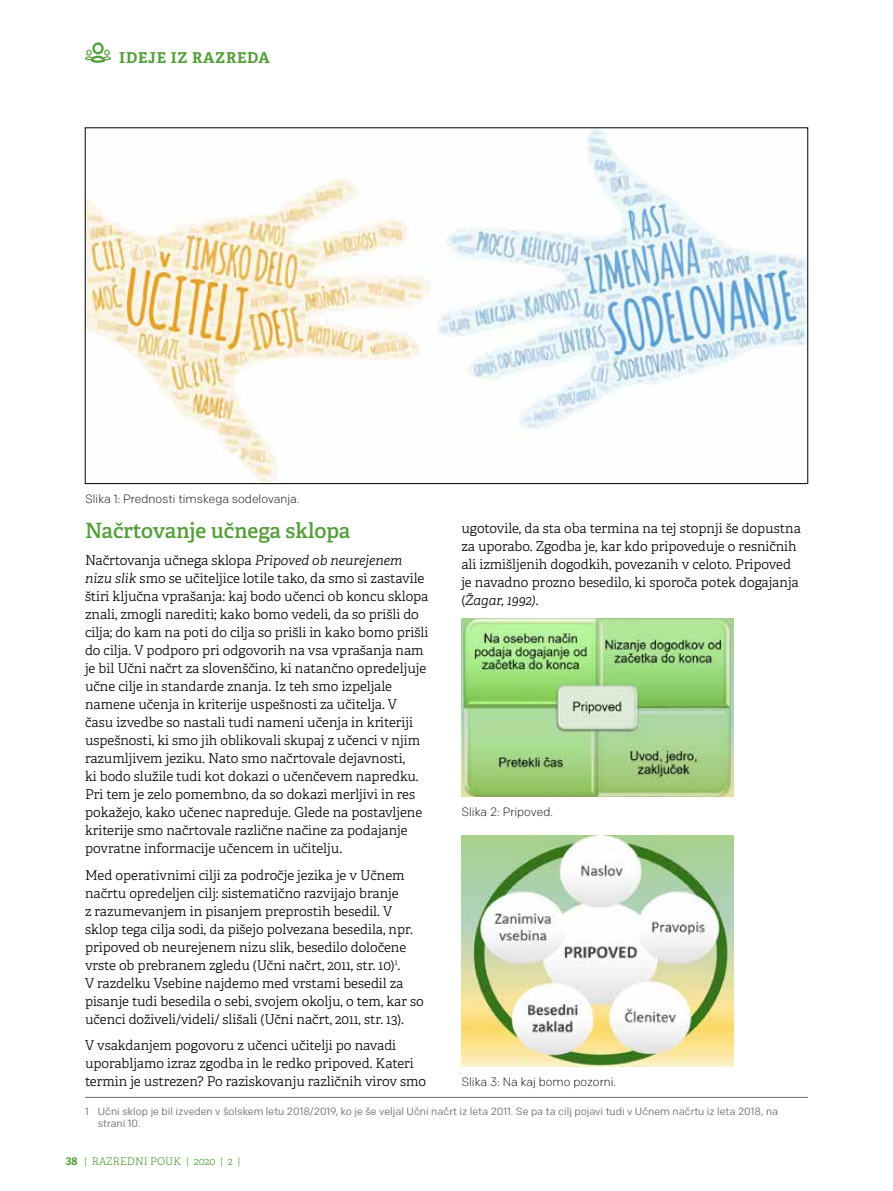
<style>
.page{position:relative;width:893px;height:1191px;background:#fff}
.page>*{position:absolute;margin:0;border:0;box-sizing:border-box;transform-origin:0 0}
.t1{font:600 21px "Adelle";color:#549e3a}
.t2{font:700 15px "Adelle";letter-spacing:.05em;color:#549e3a}
.t3{font:300 13.5px/18px "Adelle";color:#000}
.t4{font:300 12px "Chrono";color:#000}
.t5{font:10.5px/12.6px "Chrono";color:#6d6e71}
.t6{font:300 10.5px "Adelle";color:#549e3a}
.s1{font-style:italic}
.s2{font-family:"Adelle Sans";font-weight:700}
</style>
<div class="page">
<img style="left:87px;top:130px;width:719px;height:352px">
<svg style="left:85px;top:42px;width:26px;height:21px"></svg>
<img style="left:461px;top:618px;width:272px;height:178px">
<img style="left:461px;top:835px;width:272px;height:231px">
<hr style="left:85px;top:1097px;width:723px;height:1px;background:#6d6e71">
<p class="t2" style="left:119px;top:48px;width:152px">IDEJE IZ RAZREDA</p>
<p class="t4" style="left:85px;top:492px;width:216px">Slika 1: Prednosti timskega sodelovanja.</p>
<h1 class="t1" style="left:85px;top:518px;width:267px">Načrtovanje učnega sklopa</h1>
<p class="t3" style="left:85px;top:551px;width:345px">Načrtovanja učnega sklopa <span class="s1">Pripoved ob neurejenem nizu slik</span> smo se učiteljice lotile tako, da smo si zastavile štiri ključna vprašanja: kaj bodo učenci ob koncu sklopa znali, zmogli narediti; kako bomo vedeli, da so prišli do cilja; do kam na poti do cilja so prišli in kako bomo prišli do cilja. V podporo pri odgovorih na vsa vprašanja nam je bil Učni načrt za slovenščino, ki natančno opredeljuje učne cilje in standarde znanja. Iz teh smo izpeljale namene učenja in kriterije uspešnosti za učitelja. V času izvedbe so nastali tudi nameni učenja in kriteriji uspešnosti, ki smo jih oblikovali skupaj z učenci v njim razumljivem jeziku. Nato smo načrtovale dejavnosti,<br>ki bodo služile tudi kot dokazi o učenčevem napredku.<br>Pri tem je zelo pomembno, da so dokazi merljivi in res pokažejo, kako učenec napreduje. Glede na postavljene kriterije smo načrtovale različne načine za podajanje povratne informacije učencem in učitelju.</p>
<p class="t3" style="left:85px;top:866px;width:340px">Med operativnimi cilji za področje jezika je v Učnem načrtu opredeljen cilj: sistematično razvijajo branje<br>z razumevanjem in pisanjem preprostih besedil. V sklop tega cilja sodi, da pišejo polvezana besedila, npr. pripoved ob neurejenem nizu slik, besedilo določene vrste ob prebranem zgledu (Učni načrt, 2011, str. 10)<sup>1</sup>.<br>V razdelku Vsebine najdemo med vrstami besedil za pisanje tudi besedila o sebi, svojem okolju, o tem, kar so učenci doživeli/videli/ slišali (Učni načrt, 2011, str. 13).</p>
<p class="t3" style="left:85px;top:1036px;width:343px">V vsakdanjem pogovoru z učenci učitelji po navadi uporabljamo izraz zgodba in le redko pripoved. Kateri termin je ustrezen? Po raziskovanju različnih virov smo</p>
<p class="t3" style="left:461px;top:519px;width:341px">ugotovile, da sta oba termina na tej stopnji še dopustna za uporabo. Zgodba je, kar kdo pripoveduje o resničnih ali izmišljenih dogodkih, povezanih v celoto. Pripoved je navadno prozno besedilo, ki sporoča potek dogajanja (<span class="s1">Žagar, 1992)</span>.</p>
<p class="t4" style="left:461px;top:804px;width:93px">Slika 2: Pripoved.</p>
<p class="t4" style="left:461px;top:1074px;width:156px">Slika 3: Na kaj bomo pozorni.</p>
<p class="t5" style="left:98px;top:1104px;width:682px;text-indent:-13px">1 Učni sklop je bil izveden v šolskem letu 2018/2019, ko je še veljal Učni načrt iz leta 2011. Se pa ta cilj pojavi tudi v Učnem načrtu iz leta 2018, na strani 10.</p>
<p class="t6" style="left:66px;top:1154px;width:176px"><span class="s2">38</span> | RAZREDNI POUK | 2020 | 2 |</p>
</div>
